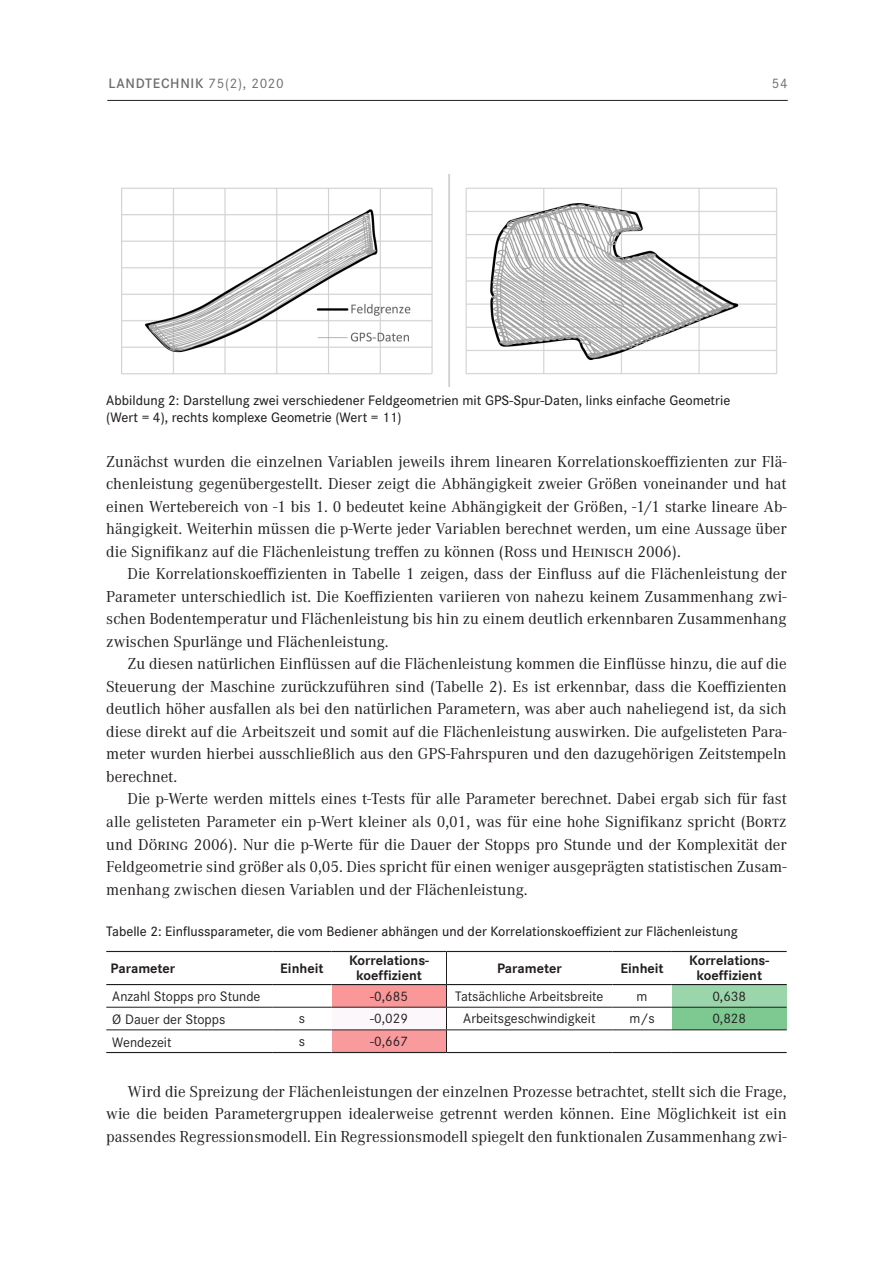
<style>
.page{position:relative;width:893px;height:1263px;background:#fff}
.page>*{position:absolute;margin:0;border:0;box-sizing:border-box;transform-origin:0 0}
._105_Grundtext_mit_E{font:16.5px/22.5px "Corporate A Pro";color:#231f20;text-align:justify}
._105_Grundtext{font:16.5px/22.5px "Corporate A Pro";color:#231f20;text-align:justify}
._107_Bildunterschrif{font:500 14.25px/16.5px "Corporate S Pro";color:#231f20}
._109_Tabellentext{font:14.25px "Corporate S Pro";color:#231f20}
._108_Tabellenübersch{font:500 14.25px "Corporate S Pro";color:#231f20}
._109_Tabellenkopf{font:700 14.25px/15px "Corporate S Pro";color:#231f20;text-align:center}
.t1{font:600 14.25px "Corporate S Pro";letter-spacing:.05em;color:#6c6d70}
.t2{font:14.25px "Corporate S Pro";color:#6c6d70}
.s1{font-family:"Corporate S Pro Regular 2";font-weight:400}
</style>
<div class="page">
<hr style="left:107px;top:100px;width:681px;height:1px;background:#1d1e1f">
<img style="left:121px;top:174px;width:657px;height:213px">
<div style="left:332px;top:984px;width:114px;height:23px;background:#f99799"></div>
<div style="left:672px;top:984px;width:115px;height:23px;background:#9bd5ab"></div>
<div style="left:332px;top:1007px;width:114px;height:23px;background:#fbf7fa"></div>
<div style="left:672px;top:1007px;width:115px;height:23px;background:#7ec992"></div>
<div style="left:332px;top:1030px;width:114px;height:22px;background:#f99a9c"></div>
<hr style="left:106px;top:951px;width:166px;height:1px;background:#1d1e1f">
<hr style="left:272px;top:951px;width:60px;height:1px;background:#1d1e1f">
<hr style="left:332px;top:951px;width:114px;height:1px;background:#1d1e1f">
<hr style="left:446px;top:951px;width:166px;height:1px;background:#1d1e1f">
<hr style="left:612px;top:951px;width:60px;height:1px;background:#1d1e1f">
<hr style="left:672px;top:951px;width:115px;height:1px;background:#1d1e1f">
<hr style="left:106px;top:984px;width:166px;height:1px;background:#1d1e1f">
<hr style="left:272px;top:984px;width:60px;height:1px;background:#1d1e1f">
<hr style="left:332px;top:984px;width:114px;height:1px;background:#1d1e1f">
<hr style="left:447px;top:984px;width:165px;height:1px;background:#1d1e1f">
<hr style="left:612px;top:984px;width:60px;height:1px;background:#1d1e1f">
<hr style="left:672px;top:984px;width:115px;height:1px;background:#1d1e1f">
<hr style="left:106px;top:1052px;width:166px;height:1px;background:#1d1e1f">
<hr style="left:272px;top:1052px;width:60px;height:1px;background:#1d1e1f">
<hr style="left:332px;top:1052px;width:114px;height:1px;background:#1d1e1f">
<hr style="left:446px;top:1052px;width:166px;height:1px;background:#1d1e1f">
<hr style="left:612px;top:1052px;width:60px;height:1px;background:#1d1e1f">
<hr style="left:672px;top:1052px;width:115px;height:1px;background:#1d1e1f">
<hr style="left:106px;top:1007px;width:166px;height:1px;background:#1d1e1f">
<hr style="left:272px;top:1007px;width:60px;height:1px;background:#1d1e1f">
<hr style="left:332px;top:1007px;width:114px;height:1px;background:#1d1e1f">
<hr style="left:446px;top:1007px;width:166px;height:1px;background:#1d1e1f">
<hr style="left:612px;top:1007px;width:60px;height:1px;background:#1d1e1f">
<hr style="left:672px;top:1007px;width:115px;height:1px;background:#1d1e1f">
<hr style="left:106px;top:1029px;width:166px;height:1px;background:#1d1e1f">
<hr style="left:272px;top:1029px;width:60px;height:1px;background:#1d1e1f">
<hr style="left:332px;top:1029px;width:114px;height:1px;background:#1d1e1f">
<hr style="left:446px;top:1029px;width:166px;height:1px;background:#1d1e1f">
<hr style="left:612px;top:1029px;width:60px;height:1px;background:#1d1e1f">
<hr style="left:672px;top:1029px;width:115px;height:1px;background:#1d1e1f">
<hr style="left:446px;top:952px;width:1px;height:32px;background:#1d1e1f">
<svg style="left:446px;top:984px;width:1px;height:68px"></svg>
<p class="t1" style="left:108px;top:73px;width:177px">LANDTECHNIK <span class="s1">75(2), 2020</span></p>
<p class="t2" style="left:772px;top:73px;width:17px">54</p>
<p class="_107_Bildunterschrif" style="left:106px;top:391px;width:625px">Abbildung 2: Darstellung zwei verschiedener Feldgeometrien mit GPS-Spur-Daten, links einfache Geometrie (Wert = 4), rechts komplexe Geometrie (Wert = 11)</p>
<p class="_105_Grundtext" style="left:106px;top:449px;width:682px">Zunächst wurden die einzelnen Variablen jeweils ihrem linearen Korrelationskoeffizienten zur Flä&shy;chenleistung gegenübergestellt. Dieser zeigt die Abhängigkeit zweier Größen voneinander und hat einen Wertebereich von -1 bis 1. 0 bedeutet keine Abhängigkeit der Größen, -1/1 starke lineare Ab&shy;hängigkeit. Weiterhin müssen die p-Werte jeder Variablen berechnet werden, um eine Aussage über die Signifikanz auf die Flächenleistung treffen zu können (Ross und Heinisch 2006).</p>
<p class="_105_Grundtext_mit_E" style="left:106px;top:562px;width:682px;text-indent:21px">Die Korrelationskoeffizienten in Tabelle 1 zeigen, dass der Einfluss auf die Flächenleistung der Parameter unterschiedlich ist. Die Koeffizienten variieren von nahezu keinem Zusammenhang zwi&shy;schen Bodentemperatur und Flächenleistung bis hin zu einem deutlich erkennbaren Zusammenhang zwischen Spurlänge und Flächenleistung.</p>
<p class="_105_Grundtext_mit_E" style="left:106px;top:652px;width:682px;text-indent:21px">Zu diesen natürlichen Einflüssen auf die Flächenleistung kommen die Einflüsse hinzu, die auf die Steuerung der Maschine zurückzuführen sind (Tabelle 2). Es ist erkennbar, dass die Koeffizienten deutlich höher ausfallen als bei den natürlichen Parametern, was aber auch naheliegend ist, da sich diese direkt auf die Arbeitszeit und somit auf die Flächenleistung auswirken. Die aufgelisteten Para&shy;meter wurden hierbei ausschließlich aus den GPS-Fahrspuren und den dazugehörigen Zeitstempeln berechnet.</p>
<p class="_105_Grundtext_mit_E" style="left:106px;top:787px;width:682px;text-indent:21px">Die p-Werte werden mittels eines t-Tests für alle Parameter berechnet. Dabei ergab sich für fast alle gelisteten Parameter ein p-Wert kleiner als 0,01, was für eine hohe Signifikanz spricht (Bortz und Döring 2006). Nur die p-Werte für die Dauer der Stopps pro Stunde und der Komplexität der Feldgeometrie sind größer als 0,05. Dies spricht für einen weniger ausgeprägten statistischen Zusam&shy;menhang zwischen diesen Variablen und der Flächenleistung.</p>
<p class="_108_Tabellenübersch" style="left:106px;top:921px;width:633px">Tabelle 2: Einflussparameter, die vom Bediener abhängen und der Korrelationskoeffizient zur Flächenleistung</p>
<p class="_109_Tabellenkopf" style="left:111px;top:959px;width:66px">Parameter</p>
<p class="_109_Tabellenkopf" style="left:280px;top:959px;width:45px">Einheit</p>
<p class="_109_Tabellenkopf" style="left:349px;top:952px;width:81px">Korrelations&shy;koeffizient</p>
<p class="_109_Tabellenkopf" style="left:497px;top:959px;width:66px">Parameter</p>
<p class="_109_Tabellenkopf" style="left:620px;top:959px;width:45px">Einheit</p>
<p class="_109_Tabellenkopf" style="left:689px;top:952px;width:81px">Korrelations&shy;koeffizient</p>
<p class="_109_Tabellentext" style="left:112px;top:986px;width:150px">Anzahl Stopps pro Stunde</p>
<p class="_109_Tabellentext" style="left:370px;top:985px;width:39px">-0,685</p>
<p class="_109_Tabellentext" style="left:455px;top:985px;width:150px">Tatsächliche Arbeitsbreite</p>
<p class="_109_Tabellentext" style="left:637px;top:985px;width:12px">m</p>
<p class="_109_Tabellentext" style="left:712px;top:985px;width:35px">0,638</p>
<p class="_109_Tabellentext" style="left:112px;top:1009px;width:114px">Ø Dauer der Stopps</p>
<p class="_109_Tabellentext" style="left:299px;top:1008px;width:8px">s</p>
<p class="_109_Tabellentext" style="left:370px;top:1008px;width:39px">-0,029</p>
<p class="_109_Tabellentext" style="left:463px;top:1008px;width:134px">Arbeitsgeschwindigkeit</p>
<p class="_109_Tabellentext" style="left:629px;top:1008px;width:27px">m/s</p>
<p class="_109_Tabellentext" style="left:712px;top:1008px;width:35px">0,828</p>
<p class="_109_Tabellentext" style="left:112px;top:1031px;width:61px">Wendezeit</p>
<p class="_109_Tabellentext" style="left:299px;top:1031px;width:8px">s</p>
<p class="_109_Tabellentext" style="left:370px;top:1031px;width:39px">-0,667</p>
<p class="_105_Grundtext_mit_E" style="left:106px;top:1079px;width:682px;text-indent:21px">Wird die Spreizung der Flächenleistungen der einzelnen Prozesse betrachtet, stellt sich die Frage, wie die beiden Parametergruppen idealerweise getrennt werden können. Eine Möglichkeit ist ein passendes Regressionsmodell. Ein Regressionsmodell spiegelt den funktionalen Zusammenhang zwi-</p>
</div>
